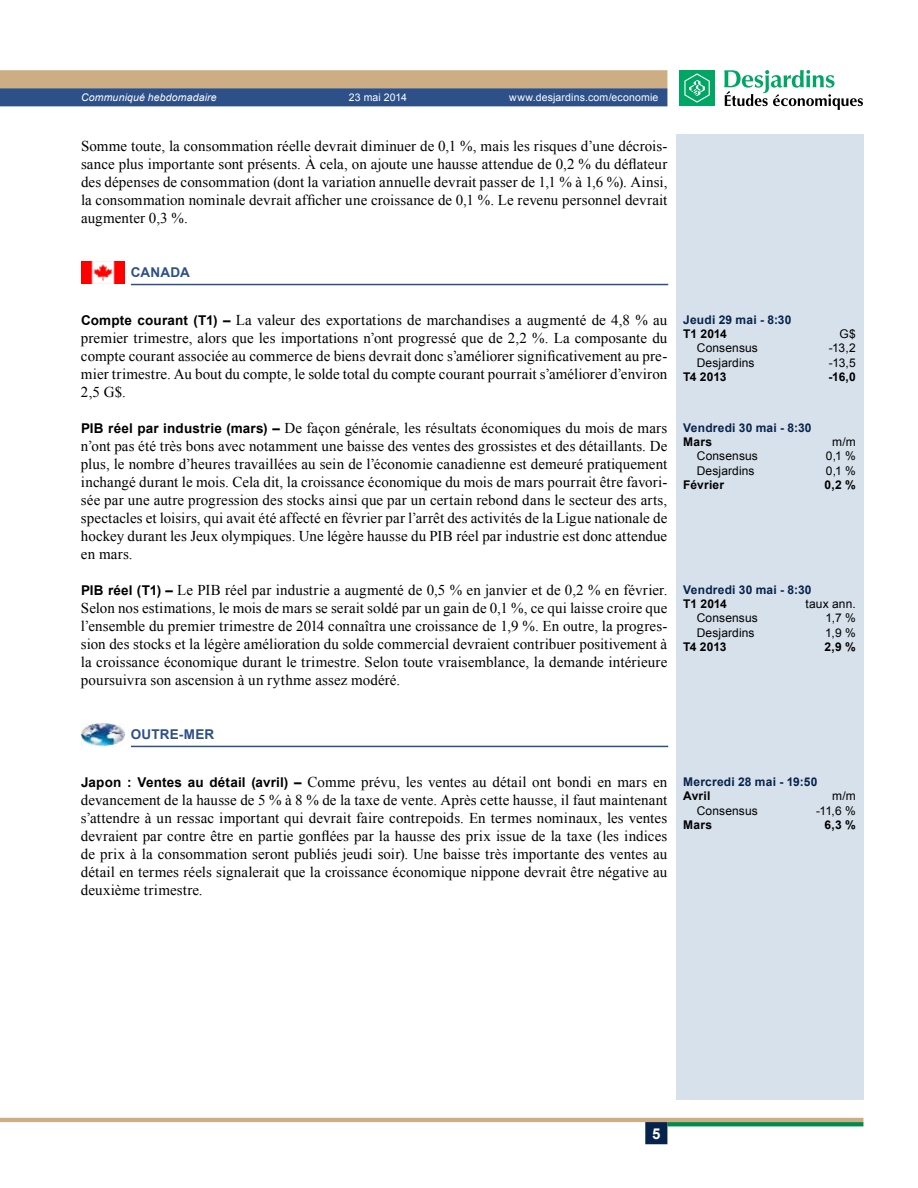
<style>
.page{position:relative;width:918px;height:1188px;background:#fff}
.page>*{position:absolute;margin:0;border:0;box-sizing:border-box;transform-origin:0 0}
.t1{font:15px/18px "Times New Roman";letter-spacing:.005em;color:#000;text-align:justify}
.t2{font:700 15px "Arial";color:#fff}
.t3{font:700 13.5px "Arial";letter-spacing:.015em;color:#2d5088}
.t4{font:12px "Arial";letter-spacing:.01em;color:#000}
.t5{font:700 12px "Arial";letter-spacing:.015em;color:#05234b}
.t6{font:700 12px "Arial";letter-spacing:-.005em;color:#000}
.t7{font:10.5px "Arial";letter-spacing:.015em;color:#fff}
.t8{font:italic 10.5px "Arial";letter-spacing:.015em;color:#fff}
.s1{font-family:"Arial";font-weight:700;font-size:13.5px}
</style>
<div class="page">
<svg style="left:0;top:70px;width:667px;height:36px;background:#7e8087"></svg>
<hr style="left:0;top:1118px;width:863px;height:4px;background:#cdae84">
<svg style="left:667px;top:1122px;width:196px;height:4px"></svg>
<div style="left:645px;top:1122px;width:22px;height:22px;background:#05234b;border:2px solid #05234b"></div>
<div style="left:679px;top:70px;width:36px;height:36px;background:#00a664"></div>
<svg style="left:684px;top:73px;width:26px;height:30px"></svg>
<svg style="left:724px;top:70px;width:139px;height:40px"></svg>
<hr style="left:131px;top:284px;width:537px;height:1px;background:#2d5088">
<img style="left:81px;top:262px;width:43px;height:21px">
<hr style="left:131px;top:746px;width:537px;height:1px;background:#2d5088">
<img style="left:81px;top:724px;width:43px;height:21px">
<div style="left:676px;top:134px;width:187px;height:966px;background:#d7e1eb"></div>
<p class="t8" style="left:81px;top:91px;width:137px">Communiqué hebdomadaire</p>
<p class="t7" style="left:349px;top:91px;width:60px">23 mai 2014</p>
<p class="t7" style="left:509px;top:91px;width:151px">www.desjardins.com/economie</p>
<p class="t1" style="left:81px;top:137px;width:588px">Somme toute, la consommation réelle devrait diminuer de 0,1 %, mais les risques d’une décrois&shy;sance plus importante sont présents. À cela, on ajoute une hausse attendue de 0,2 % du déflateur des dépenses de consommation (dont la variation annuelle devrait passer de 1,1 % à 1,6 %). Ainsi, la consommation nominale devrait afficher une croissance de 0,1 %. Le revenu personnel devrait augmenter 0,3 %.</p>
<p class="t3" style="left:131px;top:263px;width:41px">Canada</p>
<p class="t1" style="left:81px;top:310px;width:588px"><span class="s1">Compte courant (T1) –</span> La valeur des exportations de marchandises a augmenté de 4,8 % au premier trimestre, alors que les importations n’ont progressé que de 2,2 %. La composante du compte courant associée au commerce de biens devrait donc s’améliorer significativement au pre&shy;mier trimestre. Au bout du compte, le solde total du compte courant pourrait s’améliorer d’environ 2,5 G$.</p>
<p class="t1" style="left:81px;top:418px;width:588px"><span class="s1">PIB réel par industrie (mars) –</span> De façon générale, les résultats économiques du mois de mars n’ont pas été très bons avec notamment une baisse des ventes des grossistes et des détaillants. De plus, le nombre d’heures travaillées au sein de l’économie canadienne est demeuré pratiquement inchangé durant le mois. Cela dit, la croissance économique du mois de mars pourrait être favori&shy;sée par une autre progression des stocks ainsi que par un certain rebond dans le secteur des arts, spectacles et loisirs, qui avait été affecté en février par l’arrêt des activités de la Ligue nationale de hockey durant les Jeux olympiques. Une légère hausse du PIB réel par industrie est donc attendue en mars.</p>
<p class="t1" style="left:81px;top:580px;width:588px"><span class="s1">PIB réel (T1) –</span> Le PIB réel par industrie a augmenté de 0,5 % en janvier et de 0,2 % en février.<br>Selon nos estimations, le mois de mars se serait soldé par un gain de 0,1 %, ce qui laisse croire que l’ensemble du premier trimestre de 2014 connaîtra une croissance de 1,9 %. En outre, la progres&shy;sion des stocks et la légère amélioration du solde commercial devraient contribuer positivement à la croissance économique durant le trimestre. Selon toute vraisemblance, la demande intérieure poursuivra son ascension à un rythme assez modéré.</p>
<p class="t5" style="left:683px;top:311px;width:110px">Jeudi 29 mai - 8:30</p>
<p class="t6" style="left:683px;top:326px;width:45px">T1 2014</p>
<p class="t4" style="left:839px;top:326px;width:18px">G$</p>
<p class="t4" style="left:697px;top:340px;width:63px">Consensus</p>
<p class="t4" style="left:829px;top:340px;width:28px">-13,2</p>
<p class="t4" style="left:697px;top:355px;width:59px">Desjardins</p>
<p class="t4" style="left:829px;top:355px;width:28px">-13,5</p>
<p class="t6" style="left:683px;top:369px;width:45px">T4 2013</p>
<p class="t6" style="left:828px;top:369px;width:29px">-16,0</p>
<p class="t5" style="left:683px;top:419px;width:130px">Vendredi 30 mai - 8:30</p>
<p class="t6" style="left:683px;top:434px;width:30px">Mars</p>
<p class="t4" style="left:832px;top:434px;width:25px">m/m</p>
<p class="t4" style="left:697px;top:448px;width:63px">Consensus</p>
<p class="t4" style="left:826px;top:448px;width:31px">0,1 %</p>
<p class="t4" style="left:697px;top:463px;width:59px">Desjardins</p>
<p class="t4" style="left:826px;top:463px;width:31px">0,1 %</p>
<p class="t6" style="left:683px;top:477px;width:43px">Février</p>
<p class="t6" style="left:825px;top:477px;width:33px">0,2 %</p>
<p class="t5" style="left:683px;top:581px;width:130px">Vendredi 30 mai - 8:30</p>
<p class="t6" style="left:683px;top:596px;width:45px">T1 2014</p>
<p class="t4" style="left:806px;top:596px;width:52px">taux ann.</p>
<p class="t4" style="left:697px;top:610px;width:63px">Consensus</p>
<p class="t4" style="left:826px;top:610px;width:32px">1,7 %</p>
<p class="t4" style="left:697px;top:625px;width:59px">Desjardins</p>
<p class="t4" style="left:825px;top:625px;width:32px">1,9 %</p>
<p class="t6" style="left:683px;top:639px;width:45px">T4 2013</p>
<p class="t6" style="left:824px;top:639px;width:33px">2,9 %</p>
<p class="t3" style="left:131px;top:725px;width:85px">Outre-mer</p>
<p class="t1" style="left:81px;top:772px;width:588px"><span class="s1">Japon : Ventes au détail (avril) –</span> Comme prévu, les ventes au détail ont bondi en mars en devancement de la hausse de 5 % à 8 % de la taxe de vente. Après cette hausse, il faut maintenant s’attendre à un ressac important qui devrait faire contrepoids. En termes nominaux, les ventes devraient par contre être en partie gonflées par la hausse des prix issue de la taxe (les indices de prix à la consommation seront publiés jeudi soir). Une baisse très importante des ventes au détail en termes réels signalerait que la croissance économique nippone devrait être négative au deuxième trimestre.</p>
<p class="t5" style="left:683px;top:774px;width:136px">Mercredi 28 mai - 19:50</p>
<p class="t6" style="left:683px;top:788px;width:29px">Avril</p>
<p class="t4" style="left:832px;top:788px;width:25px">m/m</p>
<p class="t4" style="left:697px;top:803px;width:63px">Consensus</p>
<p class="t4" style="left:816px;top:803px;width:41px">-11,6 %</p>
<p class="t6" style="left:683px;top:817px;width:30px">Mars</p>
<p class="t6" style="left:825px;top:817px;width:33px">6,3 %</p>
<p class="t2" style="left:652px;top:1124px;width:10px">5</p>
</div>
